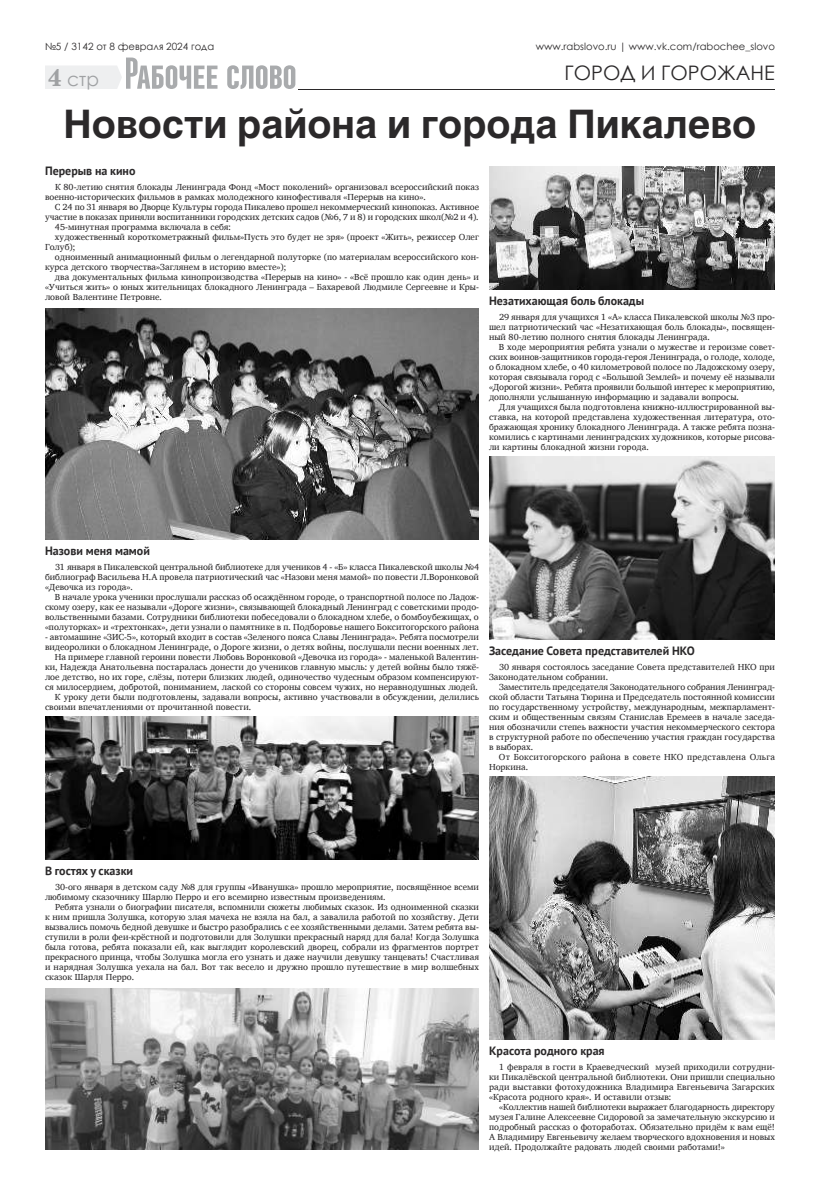
<style>
.page{position:relative;width:820px;height:1190px;background:#fff}
.page>*{position:absolute;margin:0;border:0;box-sizing:border-box;transform-origin:0 0}
.t1{font:700 39px "Helios";color:#2b292a}
.t2{font:20px "Century Gothic";color:#2b292a}
.t3{font:19px "Century Gothic";color:#9fa1a3}
.t4{font:700 12px "PT Sans";color:#2b292a}
.t5{font:10px "Century Gothic";color:#2b292a}
.t6{font:9px/10px "Charis SIL";color:#2b292a;text-align:justify}
.s1{font-family:"New Century Schlbk";font-weight:700;font-size:24px}
</style>
<div class="page">
<hr style="left:298px;top:89px;width:477px;height:1px;background:#2b292a">
<svg style="left:45px;top:58px;width:250px;height:31px"></svg>
<img style="left:45px;top:308px;width:434px;height:232px">
<img style="left:45px;top:716px;width:434px;height:144px">
<img style="left:45px;top:988px;width:434px;height:162px">
<img style="left:489px;top:166px;width:286px;height:124px">
<img style="left:489px;top:456px;width:286px;height:184px">
<img style="left:489px;top:776px;width:286px;height:264px">
<p class="t5" style="left:45px;top:39px;width:171px">№5 / 3142 от 8 февраля 2024 года</p>
<p class="t5" style="left:536px;top:39px;width:241px">www.rabslovo.ru | www.vk.com/rabochee_slovo</p>
<h3 class="t3" style="left:48px;top:66px;width:53px"><span class="s1">4</span> стр</h3>
<h2 class="t2" style="left:565px;top:59px;width:212px">ГОРОД И ГОРОЖАНЕ</h2>
<h1 class="t1" style="left:64px;top:101px;width:694px">Новости района и города Пикалево</h1>
<h3 class="t4" style="left:45px;top:163px;width:92px">Перерыв на кино</h3>
<p class="t6" style="left:45px;top:182px;width:435px;text-indent:10px">К 80-летию снятия блокады Ленинграда Фонд «Мост поколений» организовал всероссийский показ военно-исторических фильмов в рамках молодежного кинофестиваля «Перерыв на кино».</p>
<p class="t6" style="left:55px;top:202px;width:426px">С 24 по 31 января во Дворце Культуры города Пикалево прошел некоммерческий кинопоказ. Активное</p>
<p class="t6" style="left:45px;top:212px;width:435px">участие в показах приняли воспитанники городских детских садов (№6, 7 и 8) и городских школ(№2 и 4).</p>
<p class="t6" style="left:55px;top:222px;width:178px">45-минутная программа включала в себя:</p>
<p class="t6" style="left:55px;top:232px;width:425px">художественный короткометражный фильм»Пусть это будет не зря» (проект «Жить», режиссер Олег</p>
<p class="t6" style="left:45px;top:242px;width:32px">Голуб);</p>
<p class="t6" style="left:55px;top:252px;width:426px">одноименный анимационный фильм о легендарной полуторке (по материалам всероссийского кон-</p>
<p class="t6" style="left:45px;top:262px;width:243px">курса детского творчества»Заглянем в историю вместе»);</p>
<p class="t6" style="left:55px;top:272px;width:426px">два документальных фильма кинопроизводства «Перерыв на кино» - «Всё прошло как один день» и</p>
<p class="t6" style="left:45px;top:282px;width:435px">«Учиться жить» о юных жительницах блокадного Ленинграда – Бахаревой Людмиле Сергеевне и Кры-</p>
<p class="t6" style="left:45px;top:292px;width:119px">ловой Валентине Петровне.</p>
<h3 class="t4" style="left:489px;top:293px;width:157px">Незатихающая боль блокады</h3>
<p class="t6" style="left:489px;top:312px;width:288px;text-indent:10px">29 января для учащихся 1 «А» класса Пикалевской школы №3 про&shy;шел патриотический час «Незатихающая боль блокады», посвящен&shy;ный 80-летию полного снятия блокады Ленинграда.</p>
<p class="t6" style="left:489px;top:342px;width:288px;text-indent:10px">В ходе мероприятия ребята узнали о мужестве и героизме совет&shy;ских воинов-защитников города-героя Ленинграда, о голоде, холоде, о блокадном хлебе, о 40 километровой полосе по Ладожскому озеру, которая связывала город с «Большой Землей» и почему её называли «Дорогой жизни». Ребята проявили большой интерес к мероприятию, дополняли услышанную информацию и задавали вопросы.</p>
<p class="t6" style="left:489px;top:402px;width:288px;text-indent:10px">Для учащихся была подготовлена книжно-иллюстрированной вы&shy;ставка, на которой представлена художественная литература, ото&shy;бражающая хронику блокадного Ленинграда. А также ребята позна&shy;комились с картинами ленинградских художников, которые рисова&shy;ли картины блокадной жизни города.</p>
<h3 class="t4" style="left:45px;top:543px;width:106px">Назови меня мамой</h3>
<p class="t6" style="left:45px;top:562px;width:436px;text-indent:10px">31 января в Пикалевской центральной библиотеке для учеников 4 - «Б» класса Пикалевской школы №4 библиограф Васильева Н.А провела патриотический час «Назови меня мамой» по повести Л.Воронковой «Девочка из города».</p>
<p class="t6" style="left:45px;top:592px;width:436px;text-indent:10px">В начале урока ученики прослушали рассказ об осаждённом городе, о транспортной полосе по Ладож&shy;скому озеру, как ее называли «Дороге жизни», связывающей блокадный Ленинград с советскими продо&shy;вольственными базами. Сотрудники библиотеки побеседовали о блокадном хлебе, о бомбоубежищах, о «полуторках» и «трехтонках», дети узнали о памятнике в п. Подборовье нашего Бокситогорского района</p>
<p class="t6" style="left:45px;top:632px;width:435px">- автомашине «ЗИС-5», который входит в состав «Зеленого пояса Славы Ленинграда». Ребята посмотрели</p>
<p class="t6" style="left:45px;top:642px;width:436px">видеоролики о блокадном Ленинграде, о Дороге жизни, о детях войны, послушали песни военных лет.</p>
<p class="t6" style="left:55px;top:652px;width:425px">На примере главной героини повести Любовь Воронковой «Девочка из города» - маленькой Валентин-</p>
<p class="t6" style="left:45px;top:662px;width:435px">ки, Надежда Анатольевна постаралась донести до учеников главную мысль: у детей войны было тяжё-</p>
<p class="t6" style="left:45px;top:672px;width:435px">лое детство, но их горе, слёзы, потери близких людей, одиночество чудесным образом компенсируют-</p>
<p class="t6" style="left:45px;top:682px;width:434px">ся милосердием, добротой, пониманием, лаской со стороны совсем чужих, но неравнодушных людей.</p>
<p class="t6" style="left:55px;top:692px;width:425px">К уроку дети были подготовлены, задавали вопросы, активно участвовали в обсуждении, делились</p>
<p class="t6" style="left:45px;top:702px;width:208px">своими впечатлениями от прочитанной повести.</p>
<h3 class="t4" style="left:489px;top:643px;width:207px">Заседание Совета представителей НКО</h3>
<p class="t6" style="left:489px;top:662px;width:287px;text-indent:10px">30 января состоялось заседание Совета представителей НКО при<br>Законодательном собрании.</p>
<p class="t6" style="left:489px;top:682px;width:288px;text-indent:10px">Заместитель председателя Законодательного собрания Ленинград&shy;ской области Татьяна Тюрина и Председатель постоянной комиссии по государственному устройству, международным, межпарламент&shy;ским и общественным связям Станислав Еремеев в начале заседа&shy;ния обозначили степеь важности участия некоммерческого сектора в структурной работе по обеспечению участия граждан государства в выборах.</p>
<p class="t6" style="left:489px;top:752px;width:288px;text-indent:10px">От Бокситогорского района в совете НКО представлена Ольга<br>Норкина.</p>
<h3 class="t4" style="left:45px;top:863px;width:90px">В гостях у сказки</h3>
<p class="t6" style="left:45px;top:882px;width:435px;text-indent:10px">30-ого января в детском саду №8 для группы «Иванушка» прошло мероприятие, посвящённое всеми любимому сказочнику Шарлю Перро и его всемирно известным произведениям.</p>
<p class="t6" style="left:45px;top:902px;width:436px;text-indent:10px">Ребята узнали о биографии писателя, вспомнили сюжеты любимых сказок. Из одноименной сказки к ним пришла Золушка, которую злая мачеха не взяла на бал, а завалила работой по хозяйству. Дети вызвались помочь бедной девушке и быстро разобрались с ее хозяйственными делами. Затем ребята вы&shy;ступили в роли феи-крёстной и подготовили для Золушки прекрасный наряд для бала! Когда Золушка была готова, ребята показали ей, как выглядит королевский дворец, собрали из фрагментов портрет прекрасного принца, чтобы Золушка могла его узнать и даже научили девушку танцевать! Счастливая и нарядная Золушка уехала на бал. Вот так весело и дружно прошло путешествие в мир волшебных сказок Шарля Перро.</p>
<h3 class="t4" style="left:489px;top:1043px;width:117px">Красота родного края</h3>
<p class="t6" style="left:489px;top:1062px;width:287px;text-indent:10px">1 февраля в гости в Краеведческий музей приходили сотрудни&shy;ки Пикалёвской центральной библиотеки. Они пришли специально ради выставки фотохудожника Владимира Евгеньевича Загарских «Красота родного края». И оставили отзыв:</p>
<p class="t6" style="left:489px;top:1102px;width:287px;text-indent:10px">«Коллектив нашей библиотеки выражает благодарность директору музея Галине Алексеевне Сидоровой за замечательную экскурсию и подробный рассказ о фотоработах. Обязательно придём к вам ещё!<br>А Владимиру Евгеньевичу желаем творческого вдохновения и новых идей. Продолжайте радовать людей своими работами!»</p>
</div>
